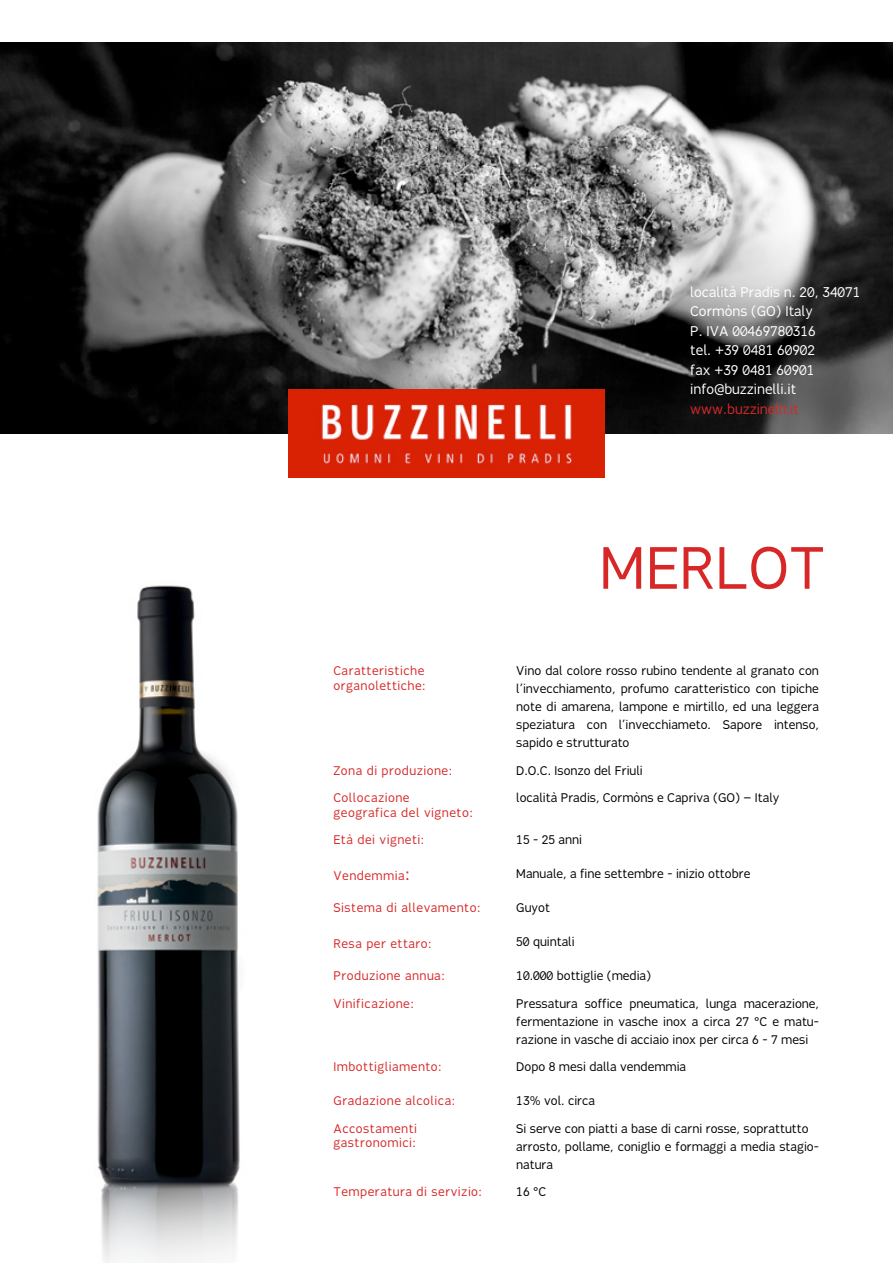
<style>
.page{position:relative;width:893px;height:1263px;background:#fff}
.page>*{position:absolute;margin:0;border:0;box-sizing:border-box;transform-origin:0 0}
.t1{font:57px "Fabrica";color:#d82727}
.t2{font:13.5px/19.5px "Fabrica";color:#fff}
.t3{font:13.5px "Fabrica";color:#d82727}
.t4{font:12px/18px "Fabrica";color:#000;text-align:justify}
.t5{font:12px/14.4px "Fabrica";letter-spacing:.04em;color:#d82727}
.s1{font-size:16.5px}
</style>
<div class="page">
<img style="left:0;top:42px;width:893px;height:391px">
<img style="left:289px;top:389px;width:315px;height:88px">
<img style="left:101px;top:1191px;width:137px;height:72px">
<img style="left:97px;top:585px;width:143px;height:606px">
<p class="t2" style="left:690px;top:282px;width:171px">località Pradis n. 20, 34071<br>Cormòns (GO) Italy<br>P. IVA 00469780316<br>tel. +39 0481 60902<br>fax +39 0481 60901 info@buzzinelli.it</p>
<p class="t3" style="left:690px;top:400px;width:110px">www.buzzinelli.it</p>
<h1 class="t1" style="left:599px;top:531px;width:227px">MERLOT</h1>
<p class="t5" style="left:333px;top:664px;width:94px">Caratteristiche organolettiche:</p>
<p class="t4" style="left:516px;top:662px;width:304px">Vino dal colore rosso rubino tendente al granato con l’invecchiamento, profumo caratteristico con tipiche note di amarena, lampone e mirtillo, ed una leggera speziatura con l’invecchiameto. Sapore intenso, sapido e strutturato</p>
<p class="t5" style="left:333px;top:763px;width:120px">Zona di produzione:</p>
<p class="t4" style="left:516px;top:761px;width:128px">D.O.C. Isonzo del Friuli</p>
<p class="t5" style="left:333px;top:791px;width:141px">Collocazione geografica del vigneto:</p>
<p class="t4" style="left:516px;top:789px;width:265px">località Pradis, Cormòns e Capriva (GO) – Italy</p>
<p class="t5" style="left:333px;top:832px;width:92px">Età dei vigneti:</p>
<p class="t4" style="left:516px;top:831px;width:67px">15 - 25 anni</p>
<p class="t5" style="left:333px;top:868px;width:78px">Vendemmia<span class="s1">:</span></p>
<p class="t4" style="left:516px;top:865px;width:236px">Manuale, a fine settembre - inizio ottobre</p>
<p class="t5" style="left:333px;top:900px;width:148px">Sistema di allevamento:</p>
<p class="t4" style="left:516px;top:899px;width:35px">Guyot</p>
<p class="t5" style="left:333px;top:936px;width:100px">Resa per ettaro:</p>
<p class="t4" style="left:516px;top:933px;width:60px">50 quintali</p>
<p class="t5" style="left:333px;top:969px;width:113px">Produzione annua:</p>
<p class="t4" style="left:516px;top:967px;width:136px">10.000 bottiglie (media)</p>
<p class="t5" style="left:333px;top:996px;width:82px">Vinificazione:</p>
<p class="t4" style="left:516px;top:994px;width:304px">Pressatura soffice pneumatica, lunga macerazione, fermentazione in vasche inox a circa 27 °C e matu&shy;razione in vasche di acciaio inox per circa 6 - 7 mesi</p>
<p class="t5" style="left:333px;top:1060px;width:110px">Imbottigliamento:</p>
<p class="t4" style="left:516px;top:1058px;width:171px">Dopo 8 mesi dalla vendemmia</p>
<p class="t5" style="left:333px;top:1094px;width:123px">Gradazione alcolica:</p>
<p class="t4" style="left:516px;top:1092px;width:80px">13% vol. circa</p>
<p class="t5" style="left:333px;top:1121px;width:85px">Accostamenti gastronomici:</p>
<p class="t4" style="left:516px;top:1119px;width:304px;text-align:left">Si serve con piatti a base di carni rosse, soprattutto arrosto, pollame, coniglio e formaggi a media stagio&shy;natura</p>
<p class="t5" style="left:333px;top:1185px;width:150px">Temperatura di servizio:</p>
<p class="t4" style="left:516px;top:1183px;width:32px">16 °C</p>
</div>
